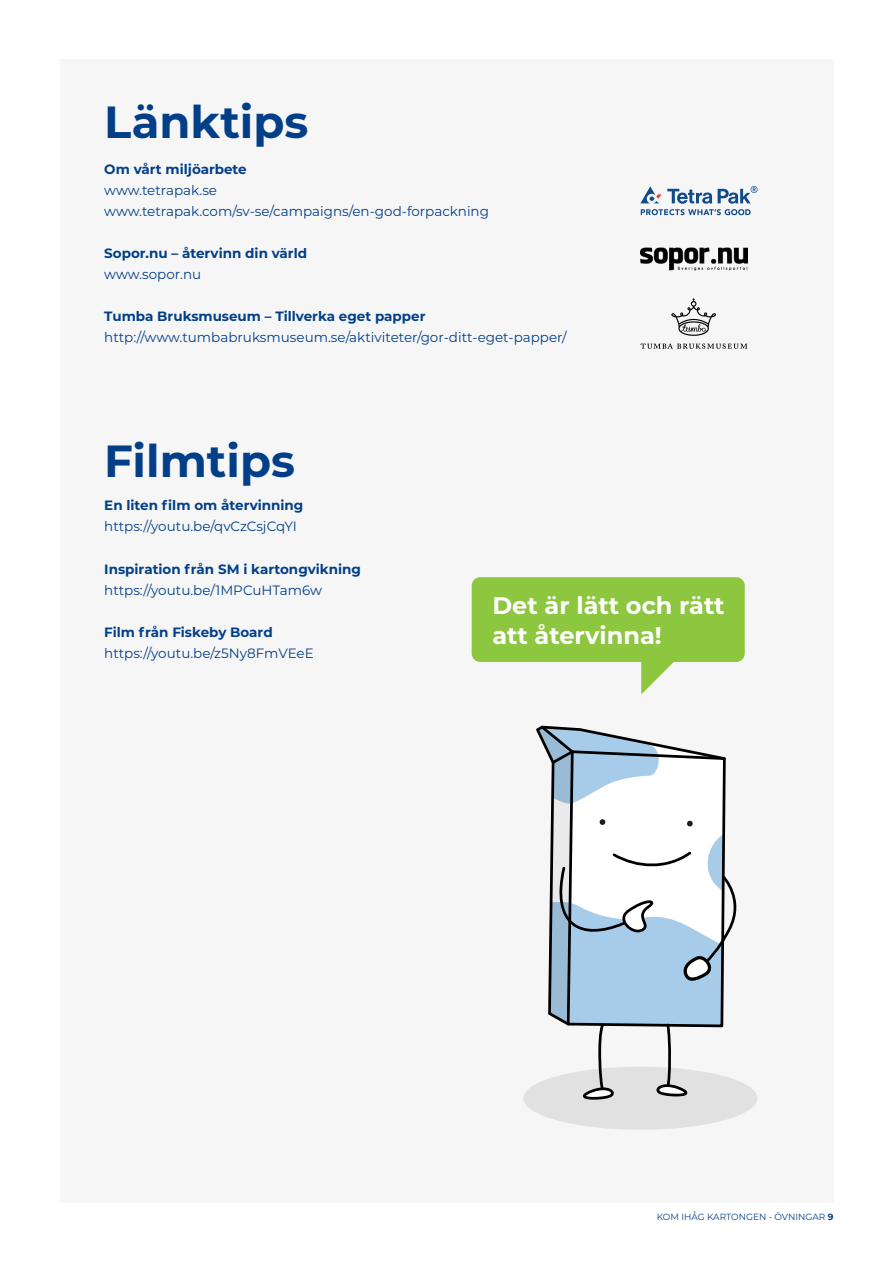
<style>
.page{position:relative;width:893px;height:1263px;background:#fff}
.page>*{position:absolute;margin:0;border:0;box-sizing:border-box;transform-origin:0 0}
.t1{font:700 45px "Montserrat";color:#023f88}
.t2{font:700 24px/30px "Montserrat";color:#fff}
.t3{font:13.5px "Montserrat";color:#023f88}
.t4{font:700 13.5px "Montserrat";color:#023f88}
.t5{font:9px "Montserrat";color:#023f88}
.s1{font-weight:700}
</style>
<div class="page">
<div style="left:60px;top:60px;width:773px;height:1143px;background:#f6f6f6"></div>
<div style="left:523px;top:1067px;width:234px;height:63px;background:#e1e1e1;border-radius:50%"></div>
<svg style="left:536px;top:725px;width:208px;height:375px"></svg>
<svg style="left:640px;top:298px;width:107px;height:51px"></svg>
<img style="left:640px;top:247px;width:107px;height:24px">
<svg style="left:640px;top:186px;width:117px;height:29px"></svg>
<div style="left:472px;top:577px;width:273px;height:85px;background:#8dc63f;border-radius:9px"></div>
<svg style="left:641px;top:662px;width:33px;height:32px"></svg>
<p class="t1" style="left:104px;top:89px;width:206px">Länktips</p>
<p class="t4" style="left:104px;top:159px;width:144px">Om vårt miljöarbete</p>
<p class="t3" style="left:104px;top:180px;width:114px">www.tetrapak.se</p>
<p class="t3" style="left:104px;top:201px;width:386px">www.tetrapak.com/sv-se/campaigns/en-god-forpackning</p>
<p class="t4" style="left:104px;top:243px;width:204px">Sopor.nu – återvinn din värld</p>
<p class="t3" style="left:104px;top:264px;width:98px">www.sopor.nu</p>
<p class="t4" style="left:104px;top:306px;width:323px">Tumba Bruksmuseum – Tillverka eget papper</p>
<p class="t3" style="left:104px;top:327px;width:464px">http://www.tumbabruksmuseum.se/aktiviteter/gor-ditt-eget-papper/</p>
<p class="t1" style="left:104px;top:429px;width:192px">Filmtips</p>
<p class="t4" style="left:104px;top:496px;width:201px">En liten film om återvinning</p>
<p class="t3" style="left:104px;top:517px;width:194px">https://youtu.be/qvCzCsjCqYI</p>
<p class="t4" style="left:104px;top:559px;width:258px">Inspiration från SM i kartongvikning</p>
<p class="t3" style="left:104px;top:580px;width:219px">https://youtu.be/1MPCuHTam6w</p>
<p class="t4" style="left:104px;top:622px;width:170px">Film från Fiskeby Board</p>
<p class="t3" style="left:104px;top:643px;width:211px">https://youtu.be/z5Ny8FmVEeE</p>
<p class="t2" style="left:492px;top:589px;width:234px">Det är lätt och rätt att återvinna!</p>
<p class="t5" style="left:657px;top:1210px;width:178px">KOM IHÅG KARTONGEN - ÖVNINGAR <span class="s1">9</span></p>
</div>
